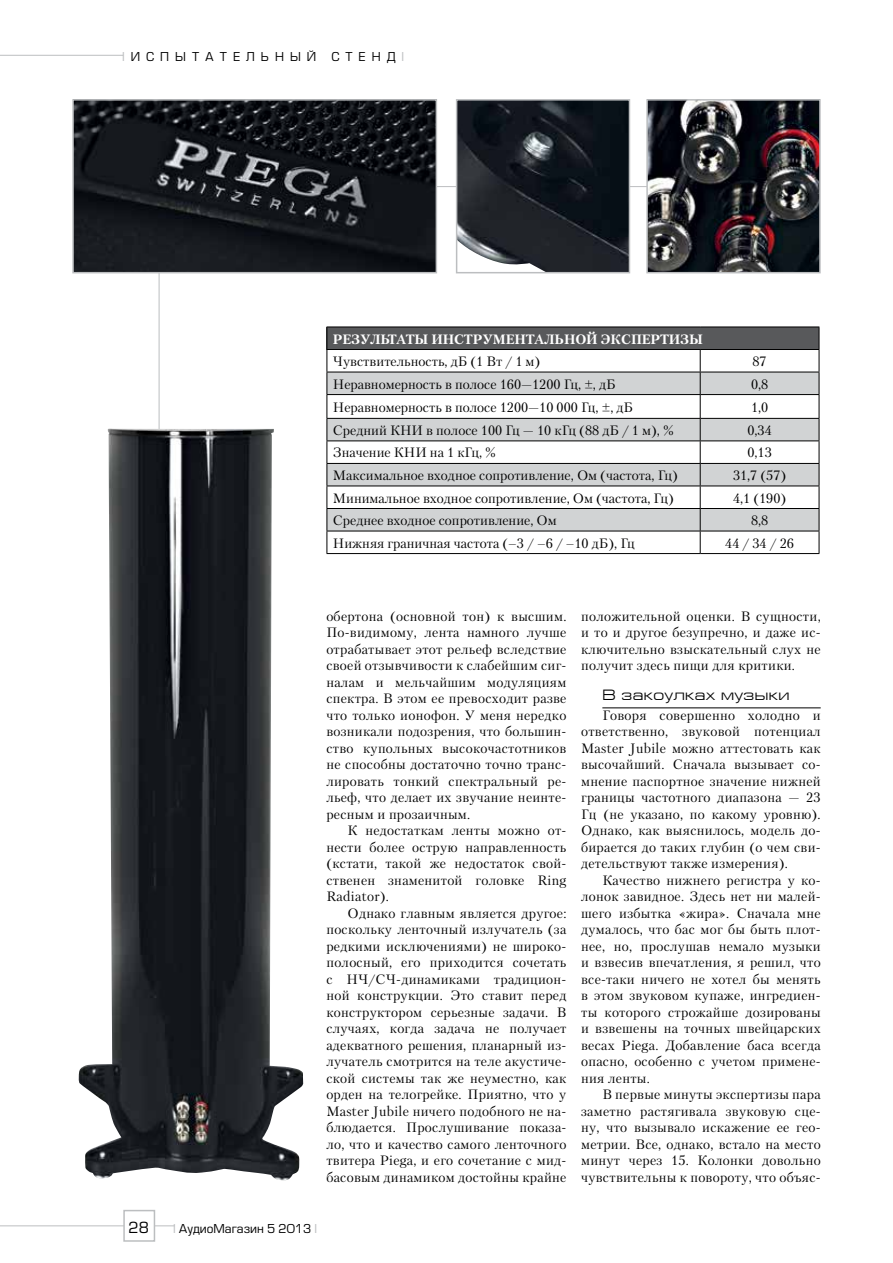
<style>
.page{position:relative;width:893px;height:1263px;background:#fff}
.page>*{position:absolute;margin:0;border:0;box-sizing:border-box;transform-origin:0 0}
.t1{font:15px "Europe Extended C";letter-spacing:.02em;color:#000}
.t2{font:15px "Europe C";color:#000}
.t3{font:13.5px/16.5px "Petersburg";letter-spacing:.02em;color:#000;text-align:justify}
.t4{font:13.5px "Petersburg";color:#000}
.t5{font:700 13.5px "Petersburg";color:#fff}
.t6{font:12px "Europe C";letter-spacing:.5em;color:#000}
.t7{font:12px "Europe C";color:#000}
.s1{color:#bcbec0}
</style>
<div class="page">
<hr style="left:0;top:55px;width:123px;height:1px;background:#bcbec0">
<hr style="left:0;top:1225px;width:175px;height:1px;background:#bcbec0">
<div style="left:123px;top:1210px;width:32px;height:32px;background:#fff;border:2px solid #bcbec0"></div>
<hr style="left:159px;top:205px;width:1px;height:237px;background:#bcbec0">
<hr style="left:232px;top:186px;width:544px;height:1px;background:#bcbec0">
<img style="left:459px;top:102px;width:168px;height:168px">
<div style="left:456px;top:99px;width:174px;height:174px;border:2px solid #bcbec0"></div>
<img style="left:75px;top:102px;width:359px;height:168px">
<div style="left:72px;top:99px;width:365px;height:174px;border:2px solid #bcbec0"></div>
<img style="left:649px;top:102px;width:169px;height:168px">
<div style="left:646px;top:99px;width:175px;height:174px;border:2px solid #bcbec0"></div>
<hr style="left:602px;top:708px;width:219px;height:1px;background:#000">
<div style="left:327px;top:327px;width:492px;height:22px;background:#58595b"></div>
<svg style="left:328px;top:373px;width:491px;height:158px;fill:#d1d3d4"></svg>
<hr style="left:327px;top:327px;width:373px;height:1px;background:#000">
<hr style="left:700px;top:327px;width:119px;height:1px;background:#000">
<hr style="left:327px;top:349px;width:373px;height:1px;background:#000">
<hr style="left:700px;top:349px;width:119px;height:1px;background:#000">
<hr style="left:327px;top:372px;width:373px;height:1px;background:#000">
<hr style="left:700px;top:372px;width:119px;height:1px;background:#000">
<hr style="left:327px;top:394px;width:373px;height:1px;background:#000">
<hr style="left:700px;top:394px;width:119px;height:1px;background:#000">
<hr style="left:327px;top:418px;width:373px;height:1px;background:#000">
<hr style="left:700px;top:418px;width:119px;height:1px;background:#000">
<hr style="left:327px;top:440px;width:373px;height:1px;background:#000">
<hr style="left:700px;top:440px;width:119px;height:1px;background:#000">
<hr style="left:327px;top:463px;width:373px;height:1px;background:#000">
<hr style="left:700px;top:463px;width:119px;height:1px;background:#000">
<hr style="left:327px;top:486px;width:373px;height:1px;background:#000">
<hr style="left:700px;top:486px;width:119px;height:1px;background:#000">
<hr style="left:327px;top:508px;width:373px;height:1px;background:#000">
<hr style="left:700px;top:508px;width:119px;height:1px;background:#000">
<hr style="left:327px;top:531px;width:373px;height:1px;background:#000">
<svg style="left:327px;top:327px;width:1px;height:226px"></svg>
<hr style="left:700px;top:531px;width:119px;height:1px;background:#000">
<svg style="left:700px;top:350px;width:1px;height:203px"></svg>
<svg style="left:819px;top:327px;width:1px;height:226px"></svg>
<hr style="left:327px;top:553px;width:373px;height:1px;background:#000">
<hr style="left:700px;top:553px;width:119px;height:1px;background:#000">
<img style="left:78px;top:429px;width:225px;height:752px">
<p class="t6" style="left:122px;top:49px;width:196px"><span class="s1">I</span>ИСПЫТАТЕЛЬНЫЙ</p>
<p class="t6" style="left:331px;top:49px;width:74px">СТЕНД<span class="s1">I</span></p>
<p class="t5" style="left:333px;top:330px;width:371px">РЕЗУЛЬТАТЫ ИНСТРУМЕНТАЛЬНОЙ ЭКСПЕРТИЗЫ</p>
<p class="t4" style="left:333px;top:352px;width:209px">Чувствительность, дБ (1 Вт / 1 м)</p>
<p class="t3" style="left:752px;top:353px;width:16px">87</p>
<p class="t4" style="left:333px;top:374px;width:284px">Неравномерность в полосе 160—1200 Гц, ±, дБ</p>
<p class="t3" style="left:751px;top:376px;width:19px">0,8</p>
<p class="t4" style="left:333px;top:398px;width:302px">Неравномерность в полосе 1200—10 000 Гц, ±, дБ</p>
<p class="t3" style="left:751px;top:399px;width:19px">1,0</p>
<p class="t4" style="left:333px;top:421px;width:343px">Средний КНИ в полосе 100 Гц — 10 кГц (88 дБ / 1 м), %</p>
<p class="t3" style="left:747px;top:422px;width:26px">0,34</p>
<p class="t4" style="left:333px;top:443px;width:165px">Значение КНИ на 1 кГц, %</p>
<p class="t3" style="left:747px;top:444px;width:26px">0,13</p>
<p class="t4" style="left:333px;top:466px;width:346px">Максимальное входное сопротивление, Ом (частота, Гц)</p>
<p class="t3" style="left:733px;top:467px;width:55px">31,7 (57)</p>
<p class="t4" style="left:333px;top:488px;width:342px">Минимальное входное сопротивление, Ом (частота, Гц)</p>
<p class="t3" style="left:733px;top:490px;width:55px">4,1 (190)</p>
<p class="t4" style="left:333px;top:511px;width:225px">Среднее входное сопротивление, Ом</p>
<p class="t3" style="left:751px;top:512px;width:19px">8,8</p>
<p class="t4" style="left:333px;top:533px;width:303px">Нижняя граничная частота (–3 / –6 / –10 дБ), Гц</p>
<p class="t3" style="left:725px;top:535px;width:70px">44 / 34 / 26</p>
<p class="t3" style="left:326px;top:608px;width:242px">обертона (основной тон) к высшим.<br>По-видимому, лента намного лучше отрабатывает этот рельеф вследствие своей отзывчивости к слабейшим сиг&shy;налам и мельчайшим модуляциям спектра. В этом ее превосходит разве что только ионофон. У меня нередко возникали подозрения, что большин&shy;ство купольных высокочастотников не способны достаточно точно транс&shy;лировать тонкий спектральный ре&shy;льеф, что делает их звучание неинте&shy;ресным и прозаичным.</p>
<p class="t3" style="left:326px;top:822px;width:242px;text-indent:21px">К недостаткам ленты можно от&shy;нести более острую направленность (кстати, такой же недостаток свой&shy;ственен знаменитой головке Ring Radiator).</p>
<p class="t3" style="left:326px;top:905px;width:242px;text-indent:21px">Однако главным является другое: поскольку ленточный излучатель (за редкими исключениями) не широко&shy;полосный, его приходится сочетать с НЧ/СЧ-динамиками традицион&shy;ной конструкции. Это ставит перед конструктором серьезные задачи. В случаях, когда задача не получает адекватного решения, планарный из&shy;лучатель смотрится на теле акустиче&shy;ской системы так же неуместно, как орден на телогрейке. Приятно, что у Master Jubile ничего подобного не на&shy;блюдается. Прослушивание показа&shy;ло, что и качество самого ленточного твитера Piega, и его сочетание с мид&shy;басовым динамиком достойны крайне</p>
<p class="t2" style="left:128px;top:1219px;width:22px">28</p>
<p class="t7" style="left:173px;top:1222px;width:146px"><span class="s1">I</span> АудиоМагазин 5 2013 <span class="s1">I</span></p>
<p class="t3" style="left:581px;top:608px;width:241px">положительной оценки. В сущности, и то и другое безупречно, и даже ис&shy;ключительно взыскательный слух не получит здесь пищи для критики.</p>
<p class="t1" style="left:602px;top:687px;width:189px">В закоулках музыки</p>
<p class="t3" style="left:581px;top:707px;width:241px;text-indent:21px">Говоря совершенно холодно и ответственно, звуковой потенциал Master Jubile можно аттестовать как высочайший. Сначала вызывает со&shy;мнение паспортное значение нижней границы частотного диапазона — 23<br>Гц (не указано, по какому уровню).<br>Однако, как выяснилось, модель до&shy;бирается до таких глубин (о чем сви&shy;детельствуют также измерения).</p>
<p class="t3" style="left:581px;top:872px;width:241px;text-indent:21px">Качество нижнего регистра у ко&shy;лонок завидное. Здесь нет ни малей&shy;шего избытка «жира». Сначала мне думалось, что бас мог бы быть плот&shy;нее, но, прослушав немало музыки и взвесив впечатления, я решил, что все-таки ничего не хотел бы менять в этом звуковом купаже, ингредиен&shy;ты которого строжайше дозированы и взвешены на точных швейцарских весах Piega. Добавление баса всегда опасно, особенно с учетом примене&shy;ния ленты.</p>
<p class="t3" style="left:581px;top:1086px;width:241px;text-indent:21px">В первые минуты экспертизы пара заметно растягивала звуковую сце&shy;ну, что вызывало искажение ее гео&shy;метрии. Все, однако, встало на место минут через 15. Колонки довольно чувствительны к повороту, что объяс-</p>
</div>
